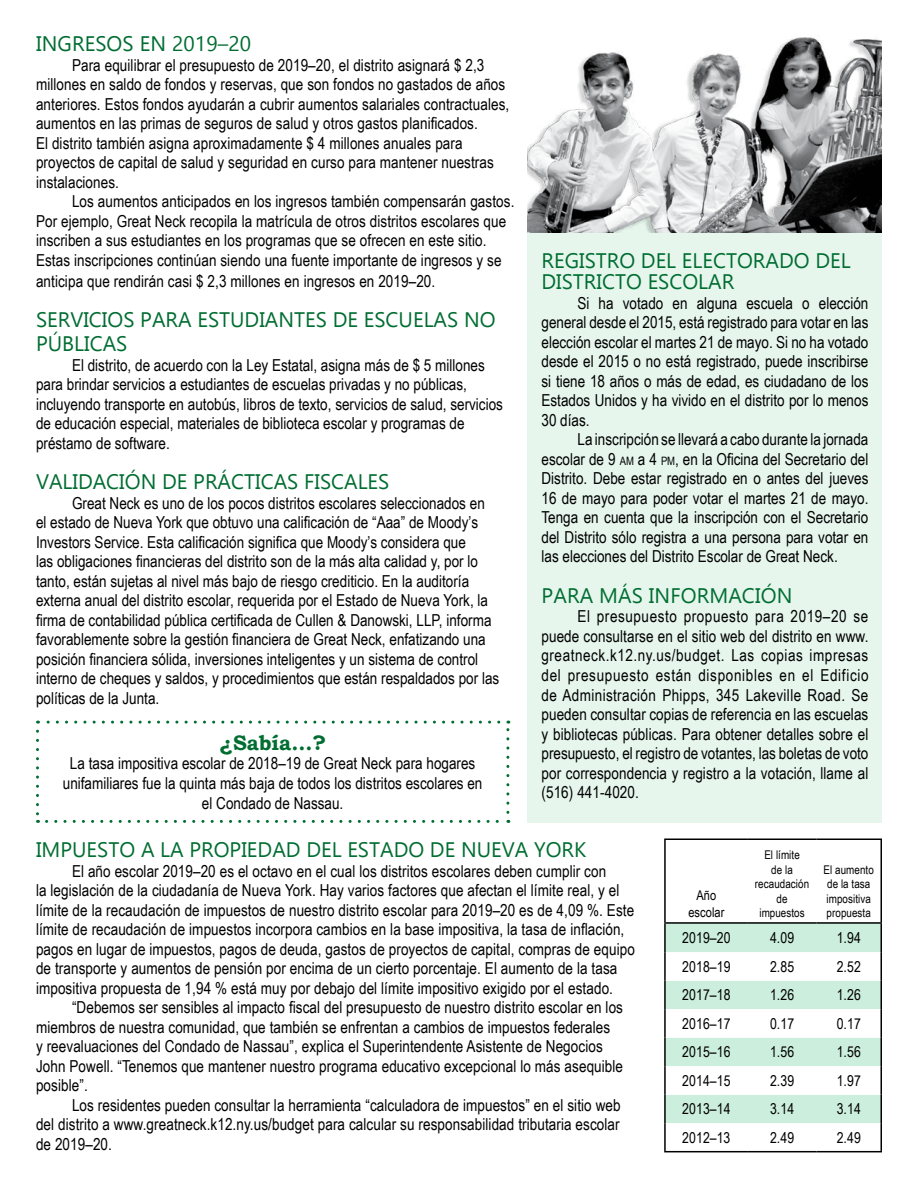
<style>
.page{position:relative;width:918px;height:1188px;background:#fff}
.page>*{position:absolute;margin:0;border:0;box-sizing:border-box;transform-origin:0 0}
.t1{font:21px/24px "Ebrima";color:#006d31}
.t2{font:700 21px "Bookman Old Style";color:#006d31}
.t3{font:16.5px/19.5px "Arial Narrow";letter-spacing:.005em;color:#000}
.t4{font:15px "Arial Narrow";letter-spacing:.005em;color:#000}
.t5{font:13.5px/16.5px "Arial Narrow";letter-spacing:.005em;color:#000;text-align:center}
.t6{font:12px/14.4px "Arial Narrow";letter-spacing:.005em;color:#000;text-align:center}
.s1{font-size:11.55px}
</style>
<div class="page">
<svg style="left:666px;top:924px;width:214px;height:227px"></svg>
<hr style="left:664px;top:838px;width:84px;height:2px;background:#000">
<hr style="left:664px;top:840px;width:2px;height:82px;background:#000">
<hr style="left:748px;top:838px;width:68px;height:2px;background:#000">
<hr style="left:816px;top:838px;width:66px;height:2px;background:#000">
<hr style="left:880px;top:840px;width:2px;height:82px;background:#000">
<hr style="left:664px;top:922px;width:84px;height:2px;background:#000">
<hr style="left:748px;top:922px;width:68px;height:2px;background:#000">
<hr style="left:816px;top:922px;width:66px;height:2px;background:#000">
<hr style="left:664px;top:1151px;width:84px;height:1px;background:#000">
<hr style="left:748px;top:1151px;width:68px;height:1px;background:#000">
<hr style="left:816px;top:1151px;width:66px;height:1px;background:#000">
<hr style="left:664px;top:924px;width:2px;height:28px;background:#000">
<hr style="left:880px;top:924px;width:2px;height:28px;background:#000">
<hr style="left:664px;top:952px;width:2px;height:29px;background:#000">
<hr style="left:880px;top:952px;width:2px;height:29px;background:#000">
<hr style="left:664px;top:981px;width:2px;height:28px;background:#000">
<hr style="left:880px;top:981px;width:2px;height:28px;background:#000">
<hr style="left:664px;top:1009px;width:2px;height:29px;background:#000">
<hr style="left:880px;top:1009px;width:2px;height:29px;background:#000">
<hr style="left:664px;top:1038px;width:2px;height:28px;background:#000">
<hr style="left:880px;top:1038px;width:2px;height:28px;background:#000">
<hr style="left:664px;top:1066px;width:2px;height:29px;background:#000">
<hr style="left:880px;top:1066px;width:2px;height:29px;background:#000">
<hr style="left:664px;top:1095px;width:2px;height:28px;background:#000">
<hr style="left:880px;top:1095px;width:2px;height:28px;background:#000">
<hr style="left:664px;top:1123px;width:2px;height:28px;background:#000">
<hr style="left:880px;top:1123px;width:2px;height:28px;background:#000">
<svg style="left:36px;top:731px;width:3px;height:92px"></svg>
<svg style="left:47px;top:820px;width:462px;height:3px"></svg>
<svg style="left:506px;top:721px;width:3px;height:91px"></svg>
<svg style="left:38px;top:721px;width:461px;height:3px"></svg>
<div style="left:527px;top:218px;width:355px;height:605px;background:#e6f6ed"></div>
<img style="left:527px;top:37px;width:355px;height:196px">
<p class="t1" style="left:36px;top:31px;width:217px">INGRESOS EN 2019–20</p>
<p class="t3" style="left:36px;top:55px;width:475px;text-indent:36px">Para equilibrar el presupuesto de 2019–20, el distrito asignará $ 2,3 millones en saldo de fondos y reservas, que son fondos no gastados de años anteriores. Estos fondos ayudarán a cubrir aumentos salariales contractuales, aumentos en las primas de seguros de salud y otros gastos planificados.<br>El distrito también asigna aproximadamente $ 4 millones anuales para proyectos de capital de salud y seguridad en curso para mantener nuestras instalaciones.</p>
<p class="t3" style="left:36px;top:191px;width:480px;text-indent:36px">Los aumentos anticipados en los ingresos también compensarán gastos.<br>Por ejemplo, Great Neck recopila la matrícula de otros distritos escolares que inscriben a sus estudiantes en los programas que se ofrecen en este sitio.<br>Estas inscripciones continúan siendo una fuente importante de ingresos y se</p>
<p class="t3" style="left:36px;top:271px;width:401px">anticipa que rendirán casi $ 2,3 millones en ingresos en 2019–20.</p>
<p class="t1" style="left:36px;top:307px;width:461px">SERVICIOS PARA ESTUDIANTES DE ESCUELAS NO<br>PÚBLICAS</p>
<p class="t3" style="left:36px;top:355px;width:469px;text-indent:36px">El distrito, de acuerdo con la Ley Estatal, asigna más de $ 5 millones para brindar servicios a estudiantes de escuelas privadas y no públicas, incluyendo transporte en autobús, libros de texto, servicios de salud, servicios de educación especial, materiales de biblioteca escolar y programas de préstamo de software.</p>
<p class="t1" style="left:36px;top:469px;width:355px">VALIDACIÓN DE PRÁCTICAS FISCALES</p>
<p class="t3" style="left:36px;top:493px;width:465px;text-indent:36px">Great Neck es uno de los pocos distritos escolares seleccionados en el estado de Nueva York que obtuvo una calificación de “Aaa” de Moody’s Investors Service. Esta calificación significa que Moody’s considera que<br>las obligaciones financieras del distrito son de la más alta calidad y, por lo tanto, están sujetas al nivel más bajo de riesgo crediticio. En la auditoría externa anual del distrito escolar, requerida por el Estado de Nueva York, la firma de contabilidad pública certificada de Cullen &amp; Danowski, LLP, informa favorablemente sobre la gestión financiera de Great Neck, enfatizando una posición financiera sólida, inversiones inteligentes y un sistema de control interno de cheques y saldos, y procedimientos que están respaldados por las políticas de la Junta.</p>
<p class="t2" style="left:219px;top:727px;width:109px">¿Sabía…?</p>
<p class="t3" style="left:63px;top:753px;width:421px;text-align:center">La tasa impositiva escolar de 2018–19 de Great Neck para hogares unifamiliares fue la quinta más baja de todos los distritos escolares en el Condado de Nassau.</p>
<p class="t1" style="left:542px;top:249px;width:311px;line-height:21.6px">REGISTRO DEL ELECTORADO DEL<br>DISTRICTO ESCOLAR</p>
<p class="t3" style="left:542px;top:293px;width:329px;text-align:justify;text-indent:36px">Si ha votado en alguna escuela o elección general desde el 2015, está registrado para votar en las elección escolar el martes 21 de mayo. Si no ha votado desde el 2015 o no está registrado, puede inscribirse si tiene 18 años o más de edad, es ciudadano de los Estados Unidos y ha vivido en el distrito por lo menos 30 días.</p>
<p class="t3" style="left:541px;top:429px;width:329px;text-align:justify;text-indent:36px">La inscripción se llevará a cabo durante la jornada escolar de 9 <span class="s1">AM</span> a 4 <span class="s1">PM</span>, en la Oficina del Secretario del Distrito. Debe estar registrado en o antes del jueves 16 de mayo para poder votar el martes 21 de mayo.<br>Tenga en cuenta que la inscripción con el Secretario del Distrito sólo registra a una persona para votar en las elecciones del Distrito Escolar de Great Neck.</p>
<p class="t1" style="left:542px;top:583px;width:252px">PARA MÁS INFORMACIÓN</p>
<p class="t3" style="left:542px;top:606px;width:329px;text-align:justify;text-indent:36px">El presupuesto propuesto para 2019–20 se puede consultarse en el sitio web del distrito en www. greatneck.k12.ny.us/budget. Las copias impresas del presupuesto están disponibles en el Edificio de Administración Phipps, 345 Lakeville Road. Se pueden consultar copias de referencia en las escuelas y bibliotecas públicas. Para obtener detalles sobre el presupuesto, el registro de votantes, las boletas de voto por correspondencia y registro a la votación, llame al (516) 441-4020.</p>
<p class="t1" style="left:36px;top:838px;width:552px">IMPUESTO A LA PROPIEDAD DEL ESTADO DE NUEVA YORK</p>
<p class="t3" style="left:36px;top:861px;width:600px;text-indent:36px">El año escolar 2019–20 es el octavo en el cual los distritos escolares deben cumplir con<br>la legislación de la ciudadanía de Nueva York. Hay varios factores que afectan el límite real, y el límite de la recaudación de impuestos de nuestro distrito escolar para 2019–20 es de 4,09 %. Este límite de recaudación de impuestos incorpora cambios en la base impositiva, la tasa de inflación, pagos en lugar de impuestos, pagos de deuda, gastos de proyectos de capital, compras de equipo de transporte y aumentos de pensión por encima de un cierto porcentaje. El aumento de la tasa impositiva propuesta de 1,94 % está muy por debajo del límite impositivo exigido por el estado.</p>
<p class="t3" style="left:36px;top:997px;width:589px;text-indent:36px">“Debemos ser sensibles al impacto fiscal del presupuesto de nuestro distrito escolar en los miembros de nuestra comunidad, que también se enfrentan a cambios de impuestos federales<br>y reevaluaciones del Condado de Nassau”, explica el Superintendente Asistente de Negocios John Powell. “Tenemos que mantener nuestro programa educativo excepcional lo más asequible posible”.</p>
<p class="t3" style="left:36px;top:1095px;width:586px;text-align:justify;text-indent:36px">Los residentes pueden consultar la herramienta “calculadora de impuestos” en el sitio web del distrito a www.greatneck.k12.ny.us/budget para calcular su responsabilidad tributaria escolar de 2019–20.</p>
<p class="t5" style="left:688px;top:887px;width:38px">Año escolar</p>
<p class="t6" style="left:755px;top:847px;width:56px">El límite<br>de la recaudación de impuestos</p>
<p class="t6" style="left:824px;top:862px;width:52px;text-align:left">El aumento de la tasa impositiva propuesta</p>
<p class="t4" style="left:682px;top:927px;width:50px">2019–20</p>
<p class="t4" style="left:770px;top:927px;width:26px">4.09</p>
<p class="t4" style="left:837px;top:927px;width:26px">1.94</p>
<p class="t4" style="left:682px;top:956px;width:50px">2018–19</p>
<p class="t4" style="left:770px;top:956px;width:26px">2.85</p>
<p class="t4" style="left:837px;top:956px;width:26px">2.52</p>
<p class="t4" style="left:682px;top:984px;width:50px">2017–18</p>
<p class="t4" style="left:770px;top:984px;width:26px">1.26</p>
<p class="t4" style="left:837px;top:984px;width:26px">1.26</p>
<p class="t4" style="left:682px;top:1013px;width:50px">2016–17</p>
<p class="t4" style="left:770px;top:1013px;width:26px">0.17</p>
<p class="t4" style="left:837px;top:1013px;width:26px">0.17</p>
<p class="t4" style="left:682px;top:1041px;width:50px">2015–16</p>
<p class="t4" style="left:770px;top:1041px;width:26px">1.56</p>
<p class="t4" style="left:837px;top:1041px;width:26px">1.56</p>
<p class="t4" style="left:682px;top:1070px;width:50px">2014–15</p>
<p class="t4" style="left:770px;top:1070px;width:26px">2.39</p>
<p class="t4" style="left:837px;top:1070px;width:26px">1.97</p>
<p class="t4" style="left:682px;top:1098px;width:50px">2013–14</p>
<p class="t4" style="left:770px;top:1098px;width:26px">3.14</p>
<p class="t4" style="left:837px;top:1098px;width:26px">3.14</p>
<p class="t4" style="left:682px;top:1127px;width:50px">2012–13</p>
<p class="t4" style="left:770px;top:1127px;width:26px">2.49</p>
<p class="t4" style="left:837px;top:1127px;width:26px">2.49</p>
</div>
